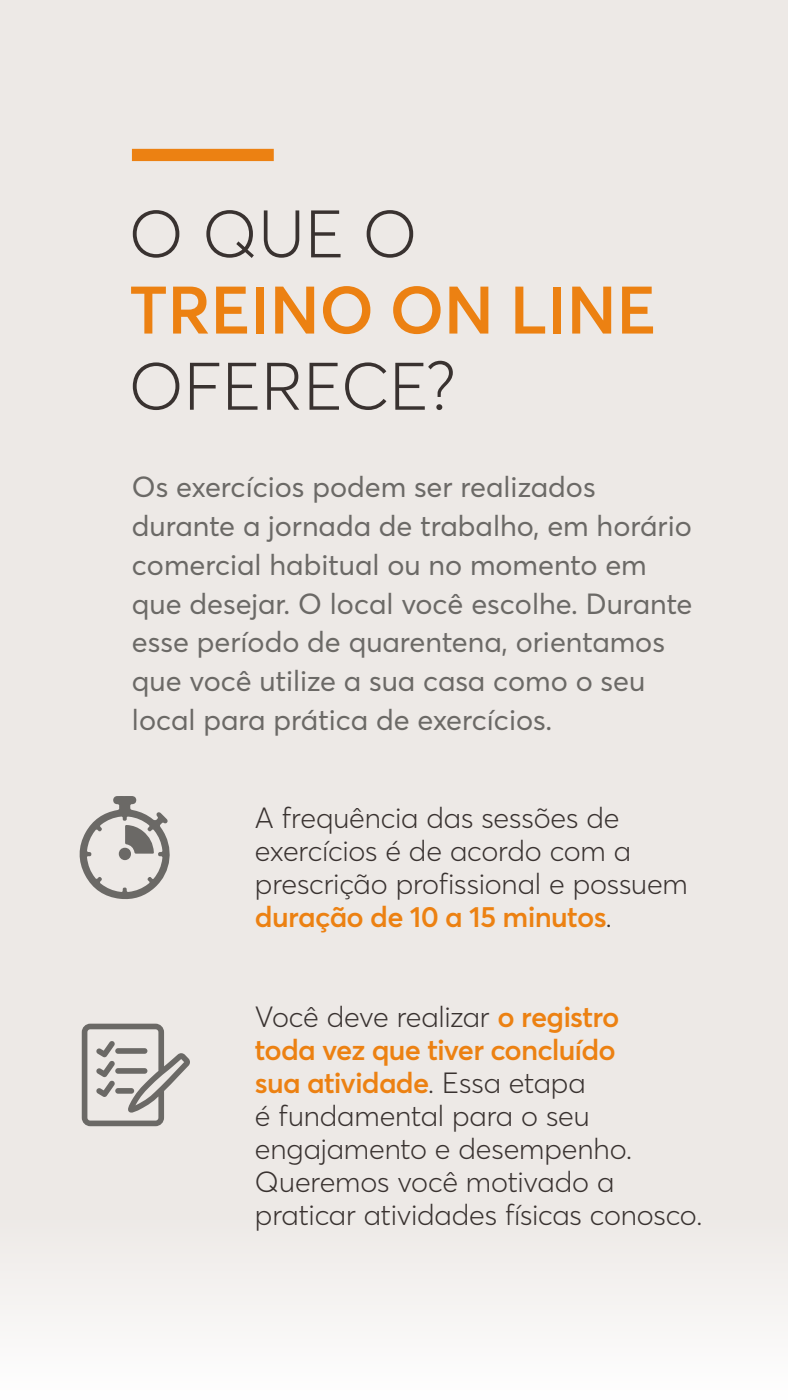
<style>
.page{position:relative;width:788px;height:1400px;background:#ede9e6}
.page>*{position:absolute;margin:0;border:0;box-sizing:border-box;transform-origin:0 0}
.t1{font:300 66.15px "Averta";letter-spacing:.01em;color:#393230}
.t2{font:600 66.15px "Averta";letter-spacing:-.01em;color:#ec8112}
.t3{font:300 28.88px/32.9px "Averta";letter-spacing:-.005em;color:#393230}
.t4{font:28.88px/38.9px "Averta";color:#6b6966}
.s1{font-weight:600;color:#ec8112}
</style>
<div class="page">
<div style="left:132px;top:149px;width:142px;height:12px;background:#ec8112"></div>
<svg style="left:79px;top:796px;width:91px;height:103px"></svg>
<div style="left:119px;top:848px;width:12px;height:12px;background:#6b6966;border-radius:50%"></div>
<svg style="left:82px;top:1024px;width:108px;height:102px"></svg>
<h1 class="t1" style="left:129px;top:189px;width:290px">O QUE O</h1>
<h1 class="t2" style="left:129px;top:264px;width:529px">TREINO ON LINE</h1>
<h1 class="t1" style="left:129px;top:341px;width:328px">OFERECE?</h1>
<p class="t4" style="left:132px;top:466px;width:562px">Os exercícios podem ser realizados durante a jornada de trabalho, em horário comercial habitual ou no momento em que desejar. O local você escolhe. Durante esse período de quarentena, orientamos que você utilize a sua casa como o seu local para prática de exercícios.</p>
<p class="t3" style="left:255px;top:801px;width:434px">A frequência das sessões de exercícios é de acordo com a prescrição profissional e possuem <span class="s1">duração de 10 a 15 minutos</span>.</p>
<p class="t3" style="left:255px;top:999px;width:449px">Você deve realizar <span class="s1">o registro<br>toda vez que tiver concluído<br>sua atividade</span>. Essa etapa<br>é fundamental para o seu engajamento e desempenho.<br>Queremos você motivado a praticar atividades físicas conosco.</p>
</div>
